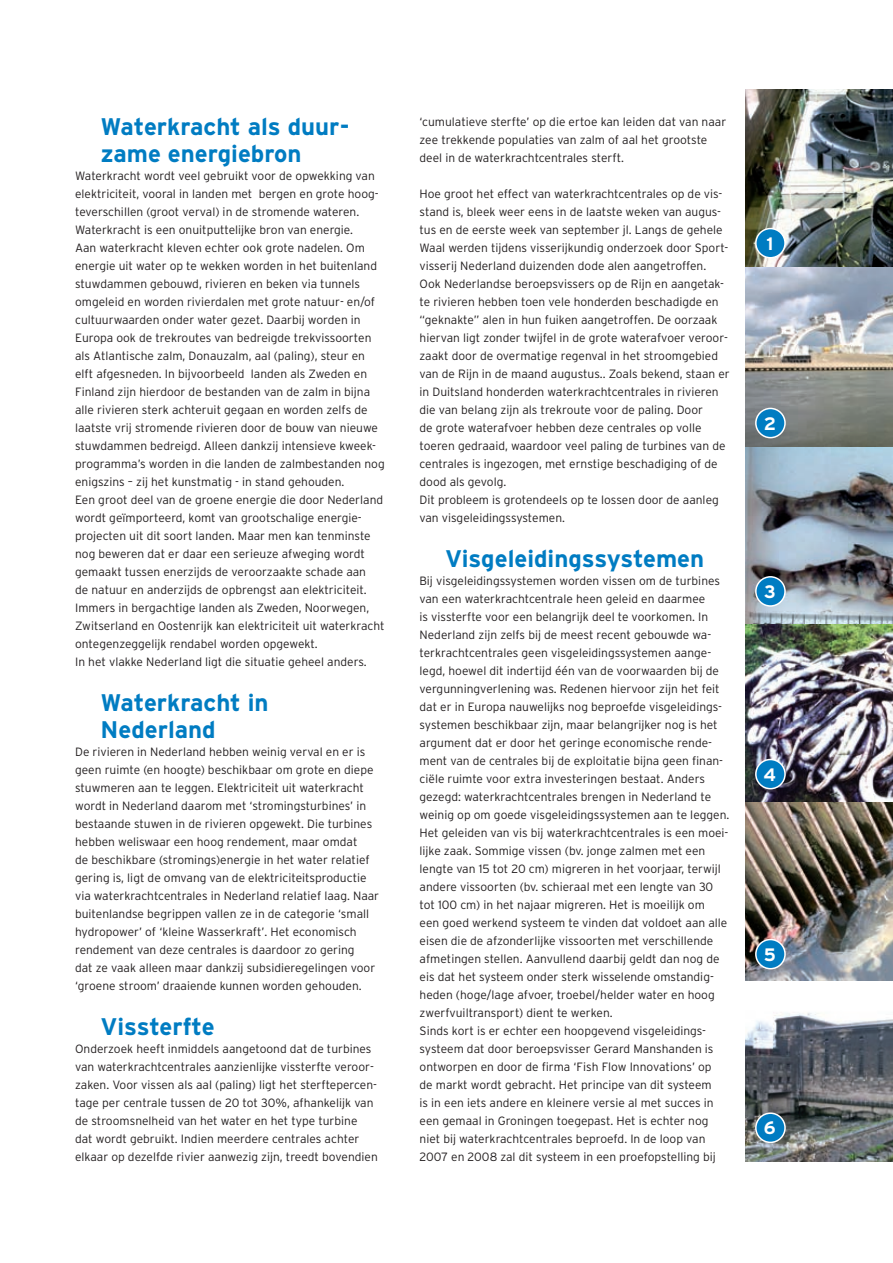
<style>
.page{position:relative;width:893px;height:1263px;background:#fff}
.page>*{position:absolute;margin:0;border:0;box-sizing:border-box;transform-origin:0 0}
.t1{font:700 24px/27px "Interstate";color:#007cc2}
.t2{font:700 18px "Interstate";color:#fff}
.t3{font:300 12px/18px "Interstate";color:#231f20}
</style>
<div class="page">
<img style="left:746px;top:90px;width:147px;height:178px">
<img style="left:746px;top:268px;width:147px;height:356px">
<img style="left:746px;top:624px;width:147px;height:179px">
<img style="left:746px;top:803px;width:147px;height:178px">
<img style="left:746px;top:1012px;width:147px;height:149px">
<div style="left:756px;top:229px;width:29px;height:29px;background:#007cc2;border-radius:50%"></div>
<div style="left:755px;top:228px;width:31px;height:30px;border:2px solid #fff;border-radius:50%"></div>
<div style="left:756px;top:408px;width:29px;height:30px;background:#007cc2;border-radius:50%"></div>
<div style="left:755px;top:408px;width:31px;height:30px;border:2px solid #fff;border-radius:50%"></div>
<div style="left:756px;top:577px;width:29px;height:29px;background:#007cc2;border-radius:50%"></div>
<div style="left:755px;top:576px;width:31px;height:31px;border:2px solid #fff;border-radius:50%"></div>
<div style="left:756px;top:759px;width:29px;height:30px;background:#007cc2;border-radius:50%"></div>
<div style="left:755px;top:759px;width:31px;height:30px;border:2px solid #fff;border-radius:50%"></div>
<div style="left:756px;top:939px;width:29px;height:30px;background:#007cc2;border-radius:50%"></div>
<div style="left:755px;top:939px;width:31px;height:30px;border:2px solid #fff;border-radius:50%"></div>
<div style="left:756px;top:1113px;width:29px;height:29px;background:#007cc2;border-radius:50%"></div>
<div style="left:755px;top:1112px;width:31px;height:31px;border:2px solid #fff;border-radius:50%"></div>
<h1 class="t1" style="left:101px;top:113px;width:250px">Waterkracht als duur&shy;zame energiebron</h1>
<p class="t3" style="left:75px;top:167px;width:311px">Waterkracht wordt veel gebruikt voor de opwekking van elektriciteit, vooral in landen met bergen en grote hoog&shy;teverschillen (groot verval) in de stromende wateren.<br>Waterkracht is een onuitputtelijke bron van energie.<br>Aan waterkracht kleven echter ook grote nadelen. Om energie uit water op te wekken worden in het buitenland stuwdammen gebouwd, rivieren en beken via tunnels omgeleid en worden rivierdalen met grote natuur- en/of cultuurwaarden onder water gezet. Daarbij worden in Europa ook de trekroutes van bedreigde trekvissoorten als Atlantische zalm, Donauzalm, aal (paling), steur en elft afgesneden. In bijvoorbeeld landen als Zweden en Finland zijn hierdoor de bestanden van de zalm in bijna alle rivieren sterk achteruit gegaan en worden zelfs de laatste vrij stromende rivieren door de bouw van nieuwe stuwdammen bedreigd. Alleen dankzij intensieve kweek&shy;programma’s worden in die landen de zalmbestanden nog enigszins – zij het kunstmatig - in stand gehouden.<br>Een groot deel van de groene energie die door Nederland wordt geïmporteerd, komt van grootschalige energie&shy;projecten uit dit soort landen. Maar men kan tenminste nog beweren dat er daar een serieuze afweging wordt gemaakt tussen enerzijds de veroorzaakte schade aan<br>de natuur en anderzijds de opbrengst aan elektriciteit.<br>Immers in bergachtige landen als Zweden, Noorwegen, Zwitserland en Oostenrijk kan elektriciteit uit waterkracht ontegenzeggelijk rendabel worden opgewekt.<br>In het vlakke Nederland ligt die situatie geheel anders.</p>
<h1 class="t1" style="left:101px;top:689px;width:169px">Waterkracht in<br>Nederland</h1>
<p class="t3" style="left:75px;top:743px;width:306px">De rivieren in Nederland hebben weinig verval en er is geen ruimte (en hoogte) beschikbaar om grote en diepe stuwmeren aan te leggen. Elektriciteit uit waterkracht wordt in Nederland daarom met ‘stromingsturbines’ in bestaande stuwen in de rivieren opgewekt. Die turbines hebben weliswaar een hoog rendement, maar omdat<br>de beschikbare (stromings)energie in het water relatief gering is, ligt de omvang van de elektriciteitsproductie via waterkrachtcentrales in Nederland relatief laag. Naar buitenlandse begrippen vallen ze in de categorie ‘small hydropower’ of ‘kleine Wasserkraft’. Het economisch rendement van deze centrales is daardoor zo gering<br>dat ze vaak alleen maar dankzij subsidieregelingen voor ‘groene stroom’ draaiende kunnen worden gehouden.</p>
<h1 class="t1" style="left:101px;top:1013px;width:115px">Vissterfte</h1>
<p class="t3" style="left:75px;top:1040px;width:304px">Onderzoek heeft inmiddels aangetoond dat de turbines van waterkrachtcentrales aanzienlijke vissterfte veroor&shy;zaken. Voor vissen als aal (paling) ligt het sterftepercen&shy;tage per centrale tussen de 20 tot 30%, afhankelijk van de stroomsnelheid van het water en het type turbine dat wordt gebruikt. Indien meerdere centrales achter elkaar op dezelfde rivier aanwezig zijn, treedt bovendien</p>
<p class="t3" style="left:420px;top:113px;width:308px">‘cumulatieve sterfte’ op die ertoe kan leiden dat van naar zee trekkende populaties van zalm of aal het grootste deel in de waterkrachtcentrales sterft.</p>
<p class="t3" style="left:420px;top:185px;width:312px">Hoe groot het effect van waterkrachtcentrales op de vis&shy;stand is, bleek weer eens in de laatste weken van augus&shy;tus en de eerste week van september jl. Langs de gehele Waal werden tijdens visserijkundig onderzoek door Sport&shy;visserij Nederland duizenden dode alen aangetroffen.<br>Ook Nederlandse beroepsvissers op de Rijn en aangetak&shy;te rivieren hebben toen vele honderden beschadigde en “geknakte” alen in hun fuiken aangetroffen. De oorzaak hiervan ligt zonder twijfel in de grote waterafvoer veroor&shy;zaakt door de overmatige regenval in het stroomgebied van de Rijn in de maand augustus.. Zoals bekend, staan er in Duitsland honderden waterkrachtcentrales in rivieren die van belang zijn als trekroute voor de paling. Door<br>de grote waterafvoer hebben deze centrales op volle toeren gedraaid, waardoor veel paling de turbines van de centrales is ingezogen, met ernstige beschadiging of de dood als gevolg.<br>Dit probleem is grotendeels op te lossen door de aanleg van visgeleidingssystemen.</p>
<h1 class="t1" style="left:445px;top:545px;width:261px">Visgeleidingssystemen</h1>
<p class="t3" style="left:420px;top:572px;width:311px">Bij visgeleidingssystemen worden vissen om de turbines van een waterkrachtcentrale heen geleid en daarmee<br>is vissterfte voor een belangrijk deel te voorkomen. In Nederland zijn zelfs bij de meest recent gebouwde wa&shy;terkrachtcentrales geen visgeleidingssystemen aange&shy;legd, hoewel dit indertijd één van de voorwaarden bij de vergunningverlening was. Redenen hiervoor zijn het feit dat er in Europa nauwelijks nog beproefde visgeleidings&shy;systemen beschikbaar zijn, maar belangrijker nog is het argument dat er door het geringe economische rende&shy;ment van de centrales bij de exploitatie bijna geen finan&shy;ciële ruimte voor extra investeringen bestaat. Anders gezegd: waterkrachtcentrales brengen in Nederland te weinig op om goede visgeleidingssystemen aan te leggen.<br>Het geleiden van vis bij waterkrachtcentrales is een moei&shy;lijke zaak. Sommige vissen (bv. jonge zalmen met een lengte van 15 tot 20 cm) migreren in het voorjaar, terwijl andere vissoorten (bv. schieraal met een lengte van 30 tot 100 cm) in het najaar migreren. Het is moeilijk om<br>een goed werkend systeem te vinden dat voldoet aan alle eisen die de afzonderlijke vissoorten met verschillende afmetingen stellen. Aanvullend daarbij geldt dan nog de eis dat het systeem onder sterk wisselende omstandig&shy;heden (hoge/lage afvoer, troebel/helder water en hoog zwerfvuiltransport) dient te werken.<br>Sinds kort is er echter een hoopgevend visgeleidings&shy;systeem dat door beroepsvisser Gerard Manshanden is ontworpen en door de firma ‘Fish Flow Innovations’ op<br>de markt wordt gebracht. Het principe van dit systeem<br>is in een iets andere en kleinere versie al met succes in een gemaal in Groningen toegepast. Het is echter nog niet bij waterkrachtcentrales beproefd. In de loop van 2007 en 2008 zal dit systeem in een proefopstelling bij</p>
<h2 class="t2" style="left:766px;top:233px;width:8px">1</h2>
<h2 class="t2" style="left:764px;top:413px;width:14px">2</h2>
<h2 class="t2" style="left:764px;top:582px;width:13px">3</h2>
<h2 class="t2" style="left:764px;top:764px;width:14px">4</h2>
<h2 class="t2" style="left:764px;top:944px;width:14px">5</h2>
<h2 class="t2" style="left:764px;top:1118px;width:13px">6</h2>
</div>
